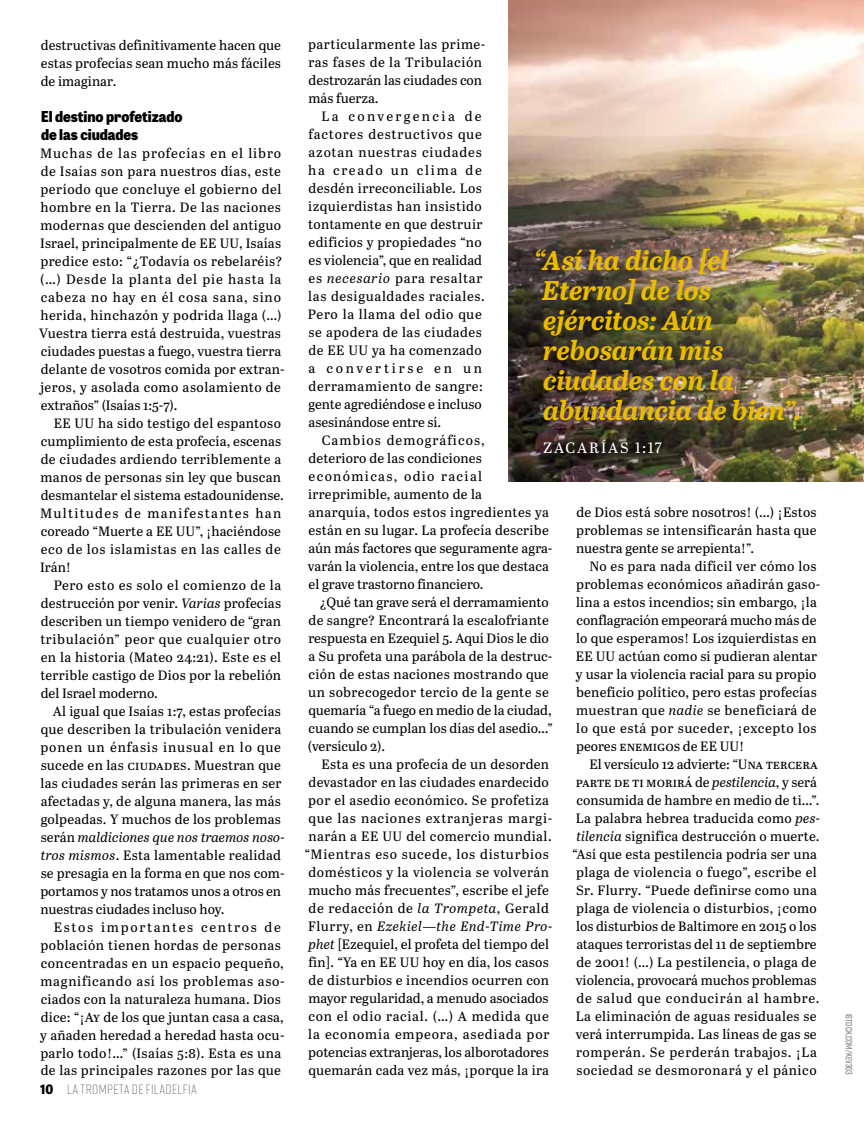
<style>
.page{position:relative;width:864px;height:1134px;background:#fff}
.page>*{position:absolute;margin:0;border:0;box-sizing:border-box;transform-origin:0 0}
.t1{font:italic 700 27px/30px "Abril Text";letter-spacing:-.005em;color:#ebbc00}
.t2{font:800 15px/18px "Tablet Gothic Narrow";color:#000}
.t3{font:15px "Abril Text";letter-spacing:.12em;color:#fff}
.t4{font:13.5px/18px "Abril Text";letter-spacing:.01em;color:#000}
.t5{font:13.5px/18px "Abril Text";letter-spacing:.03em;color:#000}
.t6{font:300 13.5px "Rift Soft";letter-spacing:.04em;color:#706f6f}
.t7{font:500 9px "Rift Soft";letter-spacing:.01em;color:#706f6f}
.s1{font-style:italic}
.s2{font-family:"Tablet Gothic Narrow";font-weight:800;font-size:12.9px;color:#000}
</style>
<div class="page">
<img style="left:509px;top:0;width:355px;height:482px">
<p class="t4" style="left:41px;top:35px;width:242px;text-align:justify">destructivas definitivamente hacen que estas profecías sean mucho más fáciles de imaginar.</p>
<p class="t2" style="left:41px;top:107px;width:143px">El destino profetizado de las ciudades</p>
<p class="t4" style="left:39px;top:143px;width:247px">Muchas de las profecías en el libro de Isaías son para nuestros días, este período que concluye el gobierno del hombre en la Tierra. De las naciones modernas que descienden del antiguo Israel, principalmente de EE UU, Isaías predice esto: “¿Todavía os rebelaréis? (…) Desde la planta del pie hasta la cabeza no hay en él cosa sana, sino herida, hinchazón y podrida llaga (…)<br>Vuestra tierra está destruida, vuestras ciudades puestas a fuego, vuestra tierra delante de vosotros comida por extran&shy;jeros, y asolada como asolamiento de extraños” (Isaías 1:5-7).</p>
<p class="t4" style="left:40px;top:413px;width:245px;text-indent:14px">EE UU ha sido testigo del espantoso cumplimiento de esta profecía, escenas de ciudades ardiendo terriblemente a manos de personas sin ley que buscan desmantelar el sistema estadounidense.<br>Multitudes de manifestantes han coreado “Muerte a EE UU”, ¡haciéndose eco de los islamistas en las calles de Irán!</p>
<p class="t4" style="left:40px;top:575px;width:243px;text-align:justify;text-indent:13px">Pero esto es solo el comienzo de la destrucción por venir. <span class="s1">Varias</span> profecías describen un tiempo venidero de “gran tribulación” peor que cualquier otro en la historia (Mateo 24:21). Este es el terrible castigo de Dios por la rebelión del Israel moderno.</p>
<p class="t4" style="left:40px;top:701px;width:246px;text-indent:13px">Al igual que Isaías 1:7, estas profecías que describen la tribulación venidera ponen un énfasis inusual en lo que sucede en las ciudades. Muestran que las ciudades serán las primeras en ser afectadas y, de alguna manera, las más golpeadas. Y muchos de los problemas serán <span class="s1">maldiciones que nos traemos noso&shy;tros mismos</span>. Esta lamentable realidad se presagia en la forma en que nos com&shy;portamos y nos tratamos unos a otros en nuestras ciudades incluso hoy.</p>
<p class="t4" style="left:40px;top:917px;width:246px;text-indent:14px">Estos importantes centros de población tienen hordas de personas concentradas en un espacio pequeño, magnificando así los problemas aso&shy;ciados con la naturaleza humana. Dios dice: “¡Ay de los que juntan casa a casa, y añaden heredad a heredad hasta ocu&shy;parlo todo!…” (Isaías 5:8). Esta es una de las principales razones por las que</p>
<p class="t6" style="left:40px;top:1080px;width:158px"><span class="s2">10</span> LA TROMPETA DE FILADELFIA</p>
<p class="t4" style="left:308px;top:35px;width:179px">particularmente las prime&shy;ras fases de la Tribulación destrozarán las ciudades con más fuerza.</p>
<p class="t5" style="left:308px;top:107px;width:178px;text-indent:14px">La convergencia de factores destructivos que azotan nuestras ciudades ha creado un clima de desdén irreconciliable. Los izquierdistas han insistido tontamente en que destruir edificios y propiedades “no es violencia”, que en realidad es <span class="s1">necesario</span> para resaltar las desigualdades raciales.<br>Pero la llama del odio que se apodera de las ciudades de EE UU ya ha comenzado a convertirse en un derramamiento de sangre: gente agrediéndose e incluso asesinándose entre sí.</p>
<p class="t4" style="left:308px;top:431px;width:246px;text-indent:14px">Cambios demográficos,<br>deterioro de las condiciones económicas, odio racial irreprimible, aumento de la<br>anarquía, todos estos ingredientes ya están en su lugar. La profecía describe aún más factores que seguramente agra&shy;varán la violencia, entre los que destaca el grave trastorno financiero.</p>
<p class="t4" style="left:308px;top:593px;width:246px;text-indent:12px">¿Qué tan grave será el derramamiento de sangre? Encontrará la escalofriante respuesta en Ezequiel 5. Aquí Dios le dio a Su profeta una parábola de la destruc&shy;ción de estas naciones mostrando que un sobrecogedor tercio de la gente se quemaría “a fuego en medio de la ciudad, cuando se cumplan los días del asedio…” (versículo 2).</p>
<p class="t4" style="left:304px;top:755px;width:250px;text-align:right">Esta es una profecía de un desorden devastador en las ciudades enardecido por el asedio económico. Se profetiza que las naciones extranjeras margi&shy;narán a EE UU del comercio mundial. “Mientras eso sucede, los disturbios domésticos y la violencia se volverán mucho más frecuentes”, escribe el jefe de redacción de <span class="s1">la Trompeta</span>, Gerald Flurry, en <span class="s1">Ezekiel—the End-Time Pro&shy;phet</span> [Ezequiel, el profeta del tiempo del fin]. “Ya en EE UU hoy en día, los casos de disturbios e incendios ocurren con mayor regularidad, a menudo asociados con el odio racial. (…) A medida que la economía empeora, asediada por potencias extranjeras, los alborotadores quemarán cada vez más, ¡porque la ira</p>
<h1 class="t1" style="left:542px;top:244px;width:261px;text-indent:-9px">“Así ha dicho [el<br>Eterno] de los ejércitos: Aún rebosarán mis ciudades con la abundancia de bien”.</h1>
<p class="t3" style="left:543px;top:437px;width:120px">ZACARÍAS 1:17</p>
<p class="t4" style="left:576px;top:503px;width:242px;text-align:justify">de Dios está sobre nosotros! (…) ¡Estos problemas se intensificarán hasta que nuestra gente se arrepienta!”.</p>
<p class="t4" style="left:576px;top:557px;width:246px;text-indent:14px">No es para nada difícil ver cómo los problemas económicos añadirán gaso&shy;lina a estos incendios; sin embargo, ¡la conflagración empeorará mucho más de lo que esperamos! Los izquierdistas en EE UU actúan como si pudieran alentar y usar la violencia racial para su propio beneficio político, pero estas profecías muestran que <span class="s1">nadie</span> se beneficiará de lo que está por suceder, ¡excepto los peores enemigos de EE UU!</p>
<p class="t4" style="left:572px;top:755px;width:250px;text-align:right">El versículo 12 advierte: “Una tercera parte de ti morirá de <span class="s1">pestilencia</span>, y será consumida de hambre en medio de ti…”.<br>La palabra hebrea traducida como <span class="s1">pes&shy;tilencia</span> significa destrucción o muerte. “Así que esta pestilencia podría ser una plaga de violencia o fuego”, escribe el Sr. Flurry. “Puede definirse como una plaga de violencia o disturbios, ¡como los disturbios de Baltimore en 2015 o los ataques terroristas del 11 de septiembre de 2001! (…) La pestilencia, o plaga de violencia, provocará muchos problemas de salud que conducirán al hambre.<br>La eliminación de aguas residuales se verá interrumpida. Las líneas de gas se romperán. Se perderán trabajos. ¡La sociedad se desmoronará y el pánico</p>
<p class="t7" style="left:855px;top:1014px;width:63px;rotate:90deg">ISTOCK.COM/KEV303</p>
</div>
